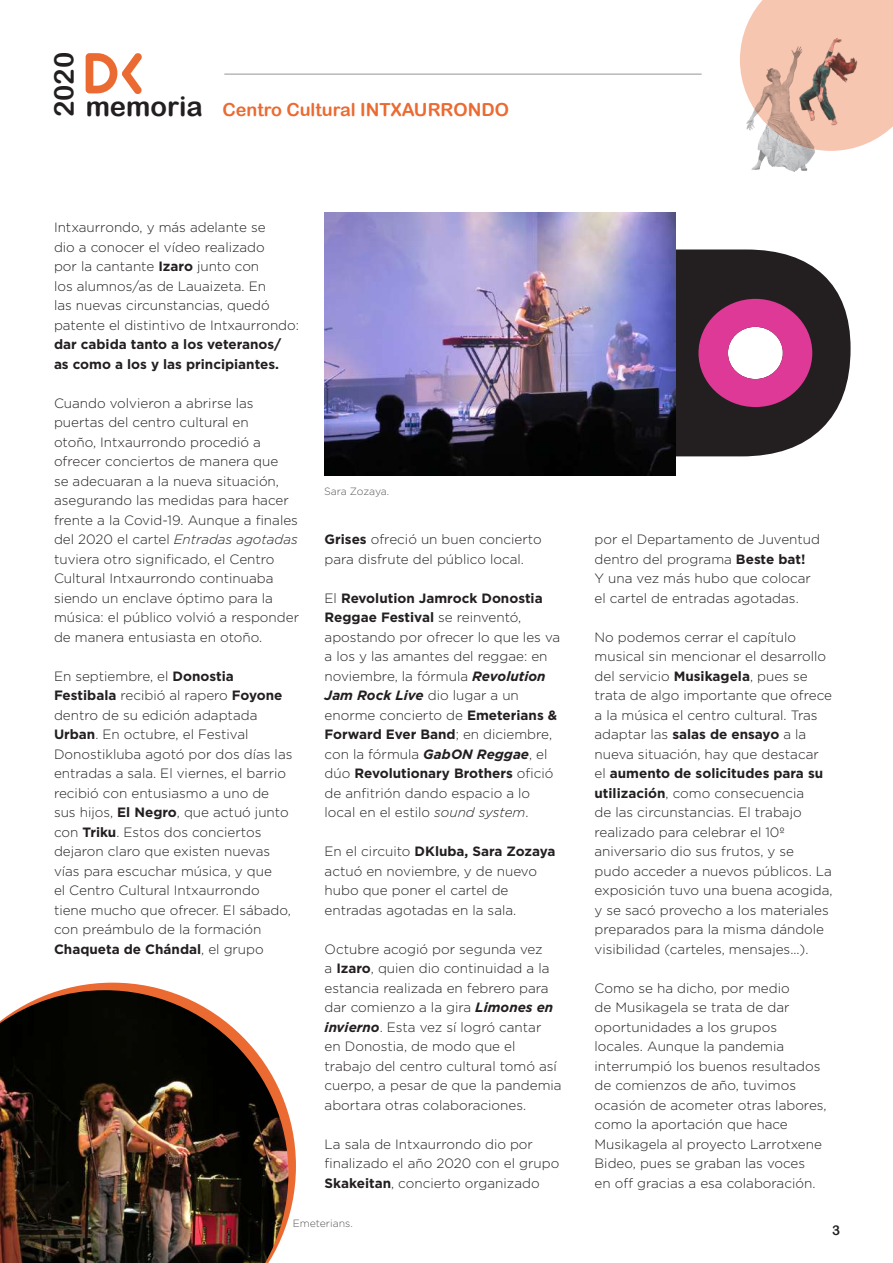
<style>
.page{position:relative;width:893px;height:1263px;background:#fff}
.page>*{position:absolute;margin:0;border:0;box-sizing:border-box;transform-origin:0 0}
.t1{font:27.45px "Arial Rounded MT Bold";color:#231f20}
.t2{font:18px "Arial Rounded MT Bold";color:#eb6a31}
.t3{font:300 13.5px/19.5px "Gotham";color:#231f20}
.t4{font:700 13.5px/19.5px "Gotham";color:#231f20}
.t5{font:13.5px "Arial Rounded MT Bold";color:#231f20}
.t6{font:300 10.5px "Gotham";color:#57585a}
.t7{font:300 10.5px "Gotham";letter-spacing:-.02em;color:#57585a}
.s1{font-size:27.45px;color:#231f20}
.s2{font-weight:700}
.s3{font-style:italic}
.s4{font-weight:700;font-style:italic}
</style>
<div class="page">
<svg style="left:742px;top:0;width:151px;height:151px;background:#f7cbb8"></svg>
<svg style="left:86px;top:53px;width:56px;height:41px"></svg>
<hr style="left:224px;top:74px;width:478px;height:1px;background:#939598">
<img style="left:740px;top:38px;width:79px;height:134px">
<img style="left:779px;top:19px;width:80px;height:112px">
<svg style="left:675px;top:249px;width:175px;height:207px"></svg>
<svg style="left:61px;top:983px;width:235px;height:237px"></svg>
<img style="left:0;top:990px;width:288px;height:273px">
<img style="left:325px;top:213px;width:350px;height:263px">
<h1 class="t1" style="left:48px;top:117px;width:67px;rotate:-90deg">2020</h1>
<h2 class="t2" style="left:86px;top:99px;width:425px"><span class="s1">memoria</span> Centro Cultural INTXAURRONDO</h2>
<p class="t3" style="left:54px;top:217px;width:247px">Intxaurrondo, y más adelante se<br>dio a conocer el vídeo realizado<br>por la cantante <span class="s2">Izaro</span> junto con<br>los alumnos/as de Lauaizeta. En<br>las nuevas circunstancias, quedó patente el distintivo de Intxaurrondo:</p>
<p class="t4" style="left:54px;top:334px;width:229px">dar cabida tanto a los veteranos/ as como a los y las principiantes.</p>
<p class="t3" style="left:54px;top:393px;width:247px">Cuando volvieron a abrirse las puertas del centro cultural en<br>otoño, Intxaurrondo procedió a ofrecer conciertos de manera que<br>se adecuaran a la nueva situación, asegurando las medidas para hacer frente a la Covid-19. Aunque a finales del 2020 el cartel <span class="s3">Entradas agotadas </span>tuviera otro significado, el Centro Cultural Intxaurrondo continuaba siendo un enclave óptimo para la música: el público volvió a responder de manera entusiasta en otoño.</p>
<p class="t3" style="left:54px;top:666px;width:240px">En septiembre, el <span class="s2">Donostia<br>Festibala</span> recibió al rapero <span class="s2">Foyone </span>dentro de su edición adaptada<br><span class="s2">Urban</span>. En octubre, el Festival<br>Donostikluba agotó por dos días las entradas a sala. El viernes, el barrio recibió con entusiasmo a uno de sus hijos, <span class="s2">El Negro</span>, que actuó junto con <span class="s2">Triku</span>. Estos dos conciertos dejaron claro que existen nuevas vías para escuchar música, y que<br>el Centro Cultural Intxaurrondo tiene mucho que ofrecer. El sábado, con preámbulo de la formación<br><span class="s2">Chaqueta de Chándal</span>, el grupo</p>
<p class="t7" style="left:324px;top:485px;width:67px">Sara Zozaya.</p>
<p class="t3" style="left:325px;top:529px;width:219px"><span class="s2">Grises</span> ofreció un buen concierto para disfrute del público local.</p>
<p class="t3" style="left:325px;top:588px;width:237px">El <span class="s2">Revolution Jamrock Donostia<br>Reggae Festival</span> se reinventó, apostando por ofrecer lo que les va a los y las amantes del reggae: en noviembre, la fórmula <span class="s4">Revolution<br>Jam Rock Live</span> dio lugar a un enorme concierto de <span class="s2">Emeterians &amp;<br>Forward Ever Band</span>; en diciembre, con la fórmula <span class="s4">GabON Reggae</span>, el dúo <span class="s2">Revolutionary Brothers</span> ofició de anfitrión dando espacio a lo local en el estilo <span class="s3">sound system</span>.</p>
<p class="t3" style="left:325px;top:841px;width:232px">En el circuito <span class="s2">DKluba, Sara Zozaya </span>actuó en noviembre, y de nuevo hubo que poner el cartel de entradas agotadas en la sala.</p>
<p class="t3" style="left:325px;top:939px;width:239px">Octubre acogió por segunda vez<br>a <span class="s2">Izaro</span>, quien dio continuidad a la estancia realizada en febrero para dar comienzo a la gira <span class="s4">Limones en invierno</span>. Esta vez sí logró cantar<br>en Donostia, de modo que el trabajo del centro cultural tomó así cuerpo, a pesar de que la pandemia abortara otras colaboraciones.</p>
<p class="t3" style="left:325px;top:1134px;width:236px">La sala de Intxaurrondo dio por finalizado el año 2020 con el grupo<br><span class="s2">Skakeitan</span>, concierto organizado</p>
<p class="t6" style="left:293px;top:1216px;width:62px">Emeterians.</p>
<p class="t3" style="left:595px;top:529px;width:227px">por el Departamento de Juventud dentro del programa <span class="s2">Beste bat!<br></span>Y una vez más hubo que colocar el cartel de entradas agotadas.</p>
<p class="t3" style="left:595px;top:627px;width:240px">No podemos cerrar el capítulo musical sin mencionar el desarrollo del servicio <span class="s2">Musikagela</span>, pues se trata de algo importante que ofrece a la música el centro cultural. Tras adaptar las <span class="s2">salas de ensayo</span> a la nueva situación, hay que destacar el <span class="s2">aumento de solicitudes para su utilización</span>, como consecuencia<br>de las circunstancias. El trabajo realizado para celebrar el 10º aniversario dio sus frutos, y se<br>pudo acceder a nuevos públicos. La exposición tuvo una buena acogida, y se sacó provecho a los materiales preparados para la misma dándole visibilidad (carteles, mensajes...).</p>
<p class="t3" style="left:595px;top:978px;width:234px">Como se ha dicho, por medio<br>de Musikagela se trata de dar oportunidades a los grupos locales. Aunque la pandemia interrumpió los buenos resultados de comienzos de año, tuvimos ocasión de acometer otras labores, como la aportación que hace<br>Musikagela al proyecto Larrotxene<br>Bideo, pues se graban las voces<br>en off gracias a esa colaboración.</p>
<p class="t5" style="left:832px;top:1222px;width:10px">3</p>
</div>
